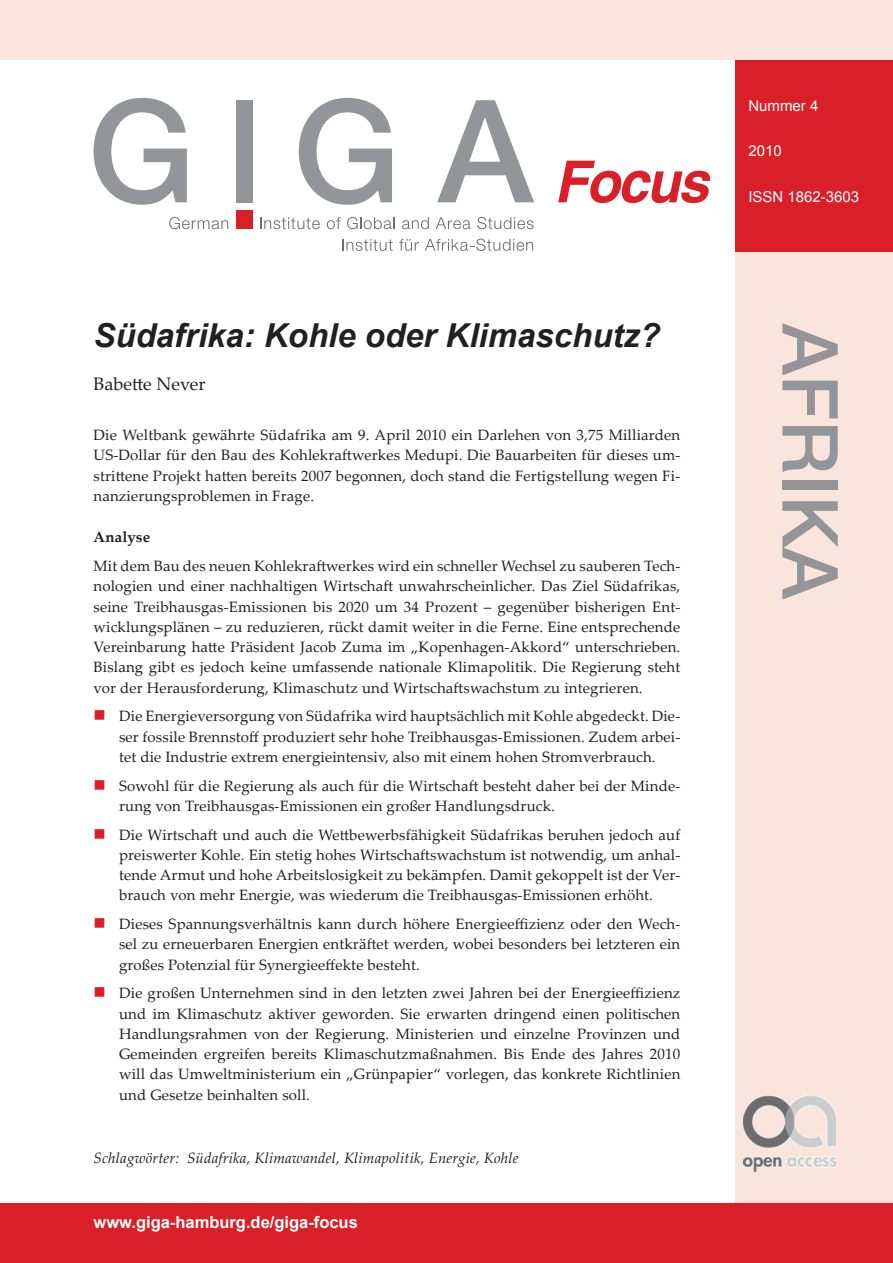
<style>
.page{position:relative;width:893px;height:1263px;background:#fff}
.page>*{position:absolute;margin:0;border:0;box-sizing:border-box;transform-origin:0 0}
.foc__1__seite_titel{font:italic 700 33px "Arial";color:#231f20}
.foc__1__seite_autor{font:18px "Palatino Linotype";color:#231f20}
.foc__text_fusszeile{font:700 16.5px "Arial";color:#fff}
.t1{font:16.5px "Wingdings";color:#d91f28}
.foc__1__seite_aufzae{font:15px/20.2px "Palatino Linotype";letter-spacing:.01em;color:#231f20;text-align:justify}
.foc__1__seite_fliess{font:15px/20.2px "Palatino Linotype";letter-spacing:.01em;color:#231f20;text-align:justify}
.foc__1__seite_schlag{font:italic 15px "Palatino Linotype";letter-spacing:.01em;color:#231f20}
.foc__1__seite_ausgab{font:15px "Arial";color:#fff}
.foc__1__seite_analys{font:700 15px "Palatino Linotype";letter-spacing:.01em;color:#231f20}
</style>
<div class="page">
<div style="left:736px;top:60px;width:157px;height:207px;background:#d91f28"></div>
<div style="left:736px;top:252px;width:157px;height:995px;background:#fae5dc"></div>
<div style="left:0;top:1203px;width:893px;height:60px;background:#d91f28"></div>
<div style="left:0;top:0;width:893px;height:60px;background:#fae5dc"></div>
<svg style="left:782px;top:323px;width:56px;height:52px"></svg>
<svg style="left:782px;top:381px;width:56px;height:37px"></svg>
<svg style="left:782px;top:426px;width:56px;height:46px"></svg>
<div style="left:782px;top:480px;width:56px;height:10px;background:#939598"></div>
<svg style="left:782px;top:501px;width:56px;height:99px"></svg>
<svg style="left:342px;top:239px;width:51px;height:12px"></svg>
<svg style="left:399px;top:239px;width:20px;height:12px"></svg>
<svg style="left:425px;top:239px;width:108px;height:12px"></svg>
<svg style="left:169px;top:217px;width:59px;height:12px"></svg>
<svg style="left:260px;top:217px;width:60px;height:12px"></svg>
<svg style="left:327px;top:217px;width:14px;height:12px"></svg>
<svg style="left:347px;top:217px;width:47px;height:12px"></svg>
<svg style="left:402px;top:217px;width:27px;height:12px"></svg>
<svg style="left:436px;top:217px;width:34px;height:12px"></svg>
<svg style="left:477px;top:217px;width:57px;height:12px"></svg>
<div style="left:236px;top:100px;width:17px;height:102px;background:#939598"></div>
<svg style="left:94px;top:98px;width:93px;height:107px"></svg>
<svg style="left:299px;top:98px;width:93px;height:107px"></svg>
<svg style="left:437px;top:100px;width:97px;height:102px"></svg>
<div style="left:236px;top:211px;width:17px;height:18px;background:#d91f28"></div>
<svg style="left:558px;top:161px;width:153px;height:42px"></svg>
<img style="left:743px;top:1095px;width:93px;height:77px">
<p class="foc__1__seite_titel" style="left:94px;top:314px;width:568px">Südafrika: Kohle oder Klimaschutz?</p>
<p class="foc__1__seite_autor" style="left:94px;top:371px;width:114px">Babette Never</p>
<p class="foc__1__seite_fliess" style="left:94px;top:424px;width:588px">Die Weltbank gewährte Südafrika am 9. April 2010 ein Darlehen von 3,75 Milliarden US-Dollar für den Bau des Kohlekraftwerkes Medupi. Die Bauarbeiten für dieses um&shy;strittene Projekt hatten bereits 2007 begonnen, doch stand die Fertigstellung wegen Fi&shy;nanzierungsproblemen in Frage.</p>
<p class="foc__1__seite_analys" style="left:94px;top:527px;width:58px">Analyse</p>
<p class="foc__1__seite_fliess" style="left:94px;top:555px;width:588px">Mit dem Bau des neuen Kohlekraftwerkes wird ein schneller Wechsel zu sauberen Tech&shy;nologien und einer nachhaltigen Wirtschaft unwahrscheinlicher. Das Ziel Südafrikas, seine Treibhausgas-Emissionen bis 2020 um 34 Prozent – gegenüber bisherigen Ent&shy;wicklungsplänen – zu reduzieren, rückt damit weiter in die Ferne. Eine entsprechende Vereinbarung hatte Präsident Jacob Zuma im „Kopenhagen-Akkord“ unterschrieben.<br>Bislang gibt es jedoch keine umfassende nationale Klimapolitik. Die Regierung steht vor der Herausforderung, Klimaschutz und Wirtschaftswachstum zu integrieren.</p>
<p class="foc__1__seite_aufzae" style="left:119px;top:706px;width:563px">Die Energieversorgung von Südafrika wird hauptsächlich mit Kohle abgedeckt. Die&shy;ser fossile Brennstoff produziert sehr hohe Treibhausgas-Emissionen. Zudem arbei&shy;tet die Industrie extrem energieintensiv, also mit einem hohen Stromverbrauch.</p>
<p class="foc__1__seite_aufzae" style="left:119px;top:775px;width:563px">Sowohl für die Regierung als auch für die Wirtschaft besteht daher bei der Minde&shy;rung von Treibhausgas-Emissionen ein großer Handlungsdruck.</p>
<p class="foc__1__seite_aufzae" style="left:119px;top:824px;width:563px">Die Wirtschaft und auch die Wettbewerbsfähigkeit Südafrikas beruhen jedoch auf preiswerter Kohle. Ein stetig hohes Wirtschaftswachstum ist notwendig, um anhal&shy;tende Armut und hohe Arbeitslosigkeit zu bekämpfen. Damit gekoppelt ist der Ver&shy;brauch von mehr Energie, was wiederum die Treibhausgas-Emissionen erhöht.</p>
<p class="foc__1__seite_aufzae" style="left:119px;top:913px;width:563px">Dieses Spannungsverhältnis kann durch höhere Energieeffizienz oder den Wech&shy;sel zu erneuerbaren Energien entkräftet werden, wobei besonders bei letzteren ein großes Potenzial für Synergieeffekte besteht.</p>
<p class="foc__1__seite_aufzae" style="left:119px;top:983px;width:563px">Die großen Unternehmen sind in den letzten zwei Jahren bei der Energieeffizienz und im Klimaschutz aktiver geworden. Sie erwarten dringend einen politischen Handlungsrahmen von der Regierung. Ministerien und einzelne Provinzen und Gemeinden ergreifen bereits Klimaschutzmaßnahmen. Bis Ende des Jahres 2010 will das Umweltministerium ein „Grünpapier“ vorlegen, das konkrete Richtlinien und Gesetze beinhalten soll.</p>
<p class="t1" style="left:94px;top:706px;width:14px">■</p>
<p class="t1" style="left:94px;top:776px;width:14px">■</p>
<p class="t1" style="left:94px;top:825px;width:14px">■</p>
<p class="t1" style="left:94px;top:914px;width:14px">■</p>
<p class="t1" style="left:94px;top:983px;width:14px">■</p>
<p class="foc__1__seite_schlag" style="left:94px;top:1147px;width:427px">Schlagwörter: Südafrika, Klimawandel, Klimapolitik, Energie, Kohle</p>
<p class="foc__text_fusszeile" style="left:94px;top:1211px;width:266px">www.giga-hamburg.de/giga-focus</p>
<p class="foc__1__seite_ausgab" style="left:748px;top:96px;width:72px">Nummer 4</p>
<p class="foc__1__seite_ausgab" style="left:748px;top:141px;width:35px">2010</p>
<p class="foc__1__seite_ausgab" style="left:748px;top:187px;width:112px">ISSN 1862-3603</p>
</div>
